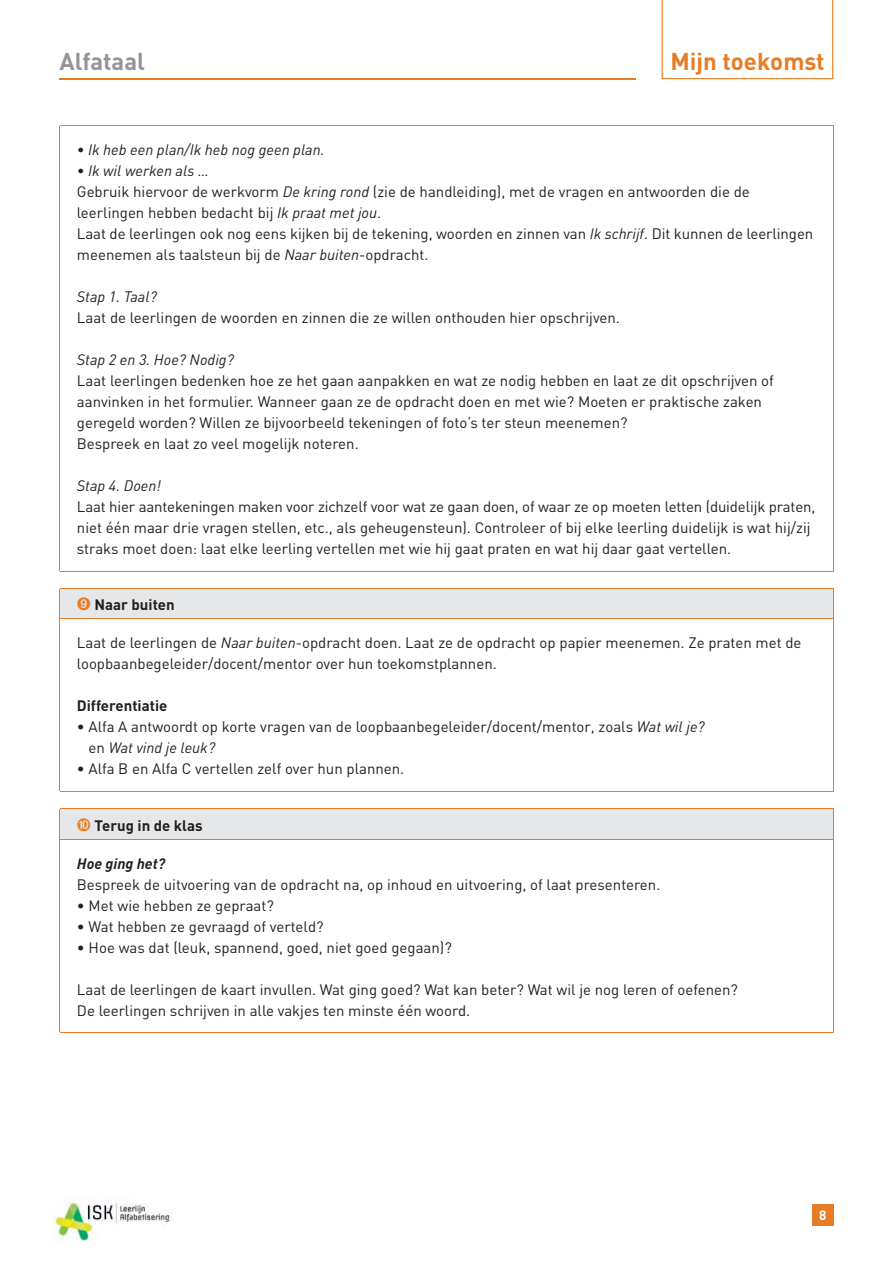
<style>
.page{position:relative;width:893px;height:1263px;background:#fff}
.page>*{position:absolute;margin:0;border:0;box-sizing:border-box;transform-origin:0 0}
.t1{font:700 24px "DIN";color:#e87c24}
.t2{font:700 24px "DIN";color:#939598}
.t3{font:15px/21px "DIN";color:#231f20}
.t4{font:italic 15px "DIN";color:#231f20}
.t5{font:700 15px "DIN";color:#231f20}
.t6{font:italic 700 15px "DIN";color:#231f20}
.t7{font:700 13.5px "DIN";color:#fff}
.s1{font-style:italic}
.s2{color:#e87c24}
</style>
<div class="page">
<div style="left:812px;top:1204px;width:21px;height:21px;background:#e87c24"></div>
<img style="left:55px;top:1202px;width:118px;height:40px">
<hr style="left:60px;top:78px;width:576px;height:1px;background:#e87c24">
<svg style="left:662px;top:0;width:171px;height:79px"></svg>
<hr style="left:60px;top:126px;width:1px;height:445px;background:#e87c24">
<hr style="left:60px;top:125px;width:773px;height:1px;background:#e87c24">
<hr style="left:833px;top:126px;width:1px;height:445px;background:#e87c24">
<hr style="left:60px;top:571px;width:773px;height:1px;background:#e87c24">
<div style="left:60px;top:588px;width:773px;height:31px;background:#e6e7e9"></div>
<hr style="left:60px;top:589px;width:1px;height:30px;background:#e87c24">
<hr style="left:60px;top:588px;width:773px;height:1px;background:#e87c24">
<hr style="left:833px;top:589px;width:1px;height:30px;background:#e87c24">
<hr style="left:60px;top:619px;width:1px;height:172px;background:#e87c24">
<hr style="left:60px;top:619px;width:773px;height:1px;background:#e87c24">
<hr style="left:833px;top:619px;width:1px;height:172px;background:#e87c24">
<hr style="left:60px;top:791px;width:773px;height:1px;background:#e87c24">
<div style="left:60px;top:808px;width:773px;height:31px;background:#e6e7e9"></div>
<hr style="left:60px;top:809px;width:1px;height:30px;background:#e87c24">
<hr style="left:60px;top:808px;width:773px;height:1px;background:#e87c24">
<hr style="left:833px;top:809px;width:1px;height:30px;background:#e87c24">
<hr style="left:60px;top:839px;width:1px;height:193px;background:#e87c24">
<hr style="left:60px;top:839px;width:773px;height:1px;background:#e87c24">
<hr style="left:833px;top:839px;width:1px;height:193px;background:#e87c24">
<hr style="left:60px;top:1032px;width:773px;height:1px;background:#e87c24">
<h1 class="t2" style="left:60px;top:46px;width:87px">Alfataal</h1>
<h1 class="t1" style="left:670px;top:46px;width:156px">Mijn toekomst</h1>
<p class="t4" style="left:77px;top:140px;width:249px">• Ik heb een plan/Ik heb nog geen plan.</p>
<p class="t3" style="left:77px;top:160px;width:738px"><span class="s1">• Ik wil werken als …<br></span>Gebruik hiervoor de werkvorm <span class="s1">De kring rond</span> (zie de handleiding), met de vragen en antwoorden die de leerlingen hebben bedacht bij <span class="s1">Ik praat met jou</span>.<br>Laat de leerlingen ook nog eens kijken bij de tekening, woorden en zinnen van <span class="s1">Ik schrijf</span>. Dit kunnen de leerlingen meenemen als taalsteun bij de <span class="s1">Naar buiten</span>-opdracht.</p>
<p class="t4" style="left:77px;top:287px;width:81px">Stap 1. Taal?</p>
<p class="t3" style="left:77px;top:307px;width:545px">Laat de leerlingen de woorden en zinnen die ze willen onthouden hier opschrijven.</p>
<p class="t4" style="left:77px;top:350px;width:158px">Stap 2 en 3. Hoe? Nodig?</p>
<p class="t3" style="left:77px;top:370px;width:698px">Laat leerlingen bedenken hoe ze het gaan aanpakken en wat ze nodig hebben en laat ze dit opschrijven of aanvinken in het formulier. Wanneer gaan ze de opdracht doen en met wie? Moeten er praktische zaken geregeld worden? Willen ze bijvoorbeeld tekeningen of foto’s ter steun meenemen?<br>Bespreek en laat zo veel mogelijk noteren.</p>
<p class="t4" style="left:77px;top:476px;width:86px">Stap 4. Doen!</p>
<p class="t3" style="left:77px;top:496px;width:740px">Laat hier aantekeningen maken voor zichzelf voor wat ze gaan doen, of waar ze op moeten letten (duidelijk praten, niet één maar drie vragen stellen, etc., als geheugensteun). Controleer of bij elke leerling duidelijk is wat hij/zij straks moet doen: laat elke leerling vertellen met wie hij gaat praten en wat hij daar gaat vertellen.</p>
<p class="t5" style="left:77px;top:595px;width:99px"><span class="s2">➒</span> Naar buiten</p>
<p class="t3" style="left:77px;top:632px;width:726px">Laat de leerlingen de <span class="s1">Naar buiten</span>-opdracht doen. Laat ze de opdracht op papier meenemen. Ze praten met de loopbaanbegeleider/docent/mentor over hun toekomstplannen.</p>
<p class="t5" style="left:77px;top:696px;width:92px">Differentiatie</p>
<p class="t3" style="left:89px;top:716px;width:618px;text-indent:-12px">• Alfa A antwoordt op korte vragen van de loopbaanbegeleider/docent/mentor, zoals <span class="s1">Wat wil je? </span>en <span class="s1">Wat vind je leuk?</span></p>
<p class="t3" style="left:77px;top:758px;width:329px">• Alfa B en Alfa C vertellen zelf over hun plannen.</p>
<p class="t5" style="left:77px;top:815px;width:127px"><span class="s2">➓</span> Terug in de klas</p>
<p class="t6" style="left:77px;top:853px;width:90px">Hoe ging het?</p>
<p class="t3" style="left:77px;top:873px;width:585px">Bespreek de uitvoering van de opdracht na, op inhoud en uitvoering, of laat presenteren.</p>
<p class="t3" style="left:77px;top:894px;width:199px">• Met wie hebben ze gepraat?</p>
<p class="t3" style="left:77px;top:915px;width:248px">• Wat hebben ze gevraagd of verteld?</p>
<p class="t3" style="left:77px;top:936px;width:376px">• Hoe was dat (leuk, spannend, goed, niet goed gegaan)?</p>
<p class="t3" style="left:77px;top:978px;width:663px">Laat de leerlingen de kaart invullen. Wat ging goed? Wat kan beter? Wat wil je nog leren of oefenen?<br>De leerlingen schrijven in alle vakjes ten minste één woord.</p>
<p class="t7" style="left:819px;top:1207px;width:9px">8</p>
</div>
